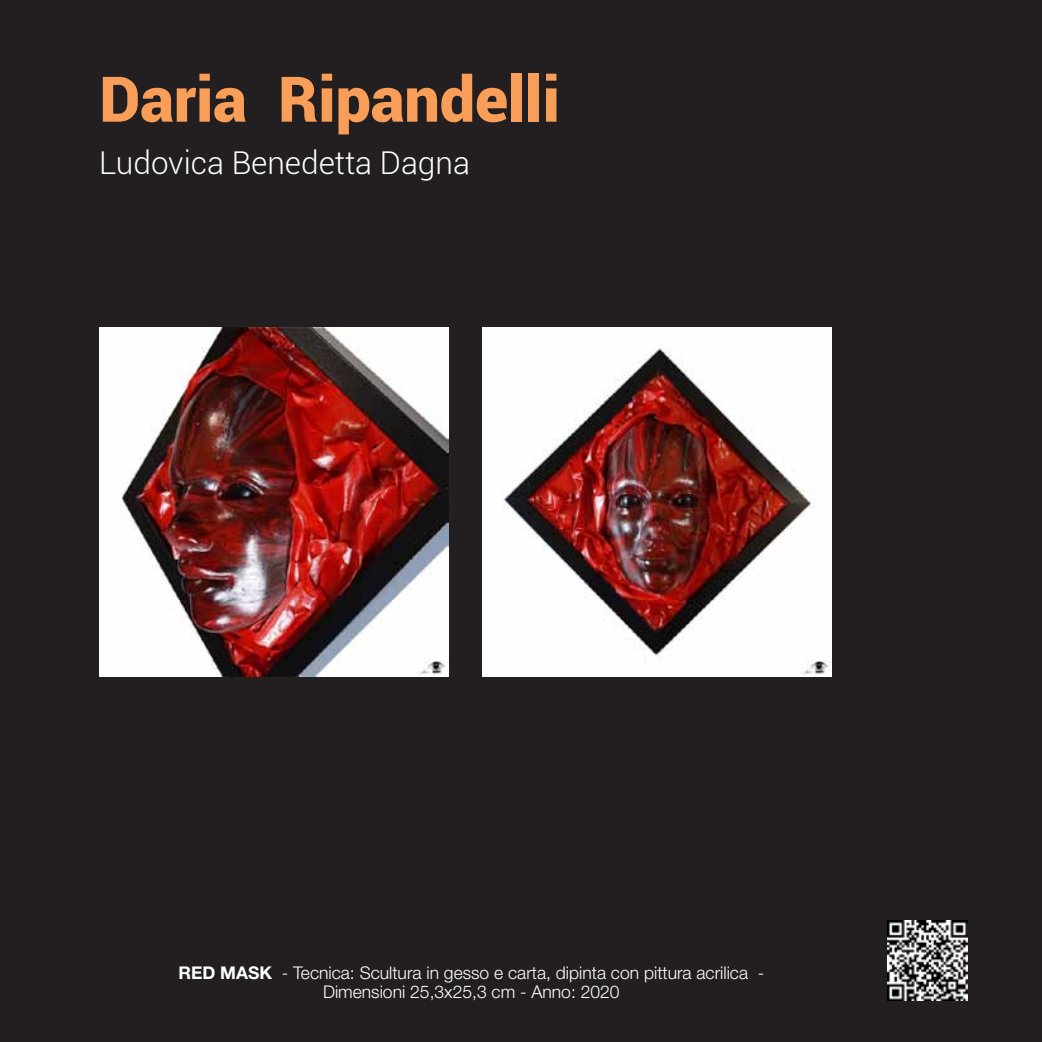
<style>
.page{position:relative;width:1042px;height:1042px;background:#231f20}
.page>*{position:absolute;margin:0;border:0;box-sizing:border-box;transform-origin:0 0}
.t1{font:900 63px "Roboto";color:#f89e58}
.t2{font:300 31.5px "Roboto";color:#fff}
.t3{font:300 17.5px/19.2px "Helvetica Neue LT Std";color:#fff}
.t4{font:700 17.5px "Helvetica Neue LT Std";color:#fff}
.s1{font-weight:700}
</style>
<div class="page">
<img style="left:887px;top:920px;width:80px;height:80px">
<img style="left:99px;top:327px;width:349px;height:349px">
<img style="left:482px;top:327px;width:349px;height:349px">
<h1 class="t1" style="left:99px;top:55px;width:462px">Daria Ripandelli</h1>
<h2 class="t2" style="left:99px;top:141px;width:372px">Ludovica Benedetta Dagna</h2>
<p class="t4" style="left:178px;top:962px;width:13px">RED</p>
<p class="t3" style="left:323px;top:962px;width:443px;text-indent:-103px"><span class="s1">MASK</span> - Tecnica: Scultura in gesso e carta, dipinta con pittura acrilica -<br>Dimensioni 25,3x25,3 cm - Anno: 2020</p>
</div>
